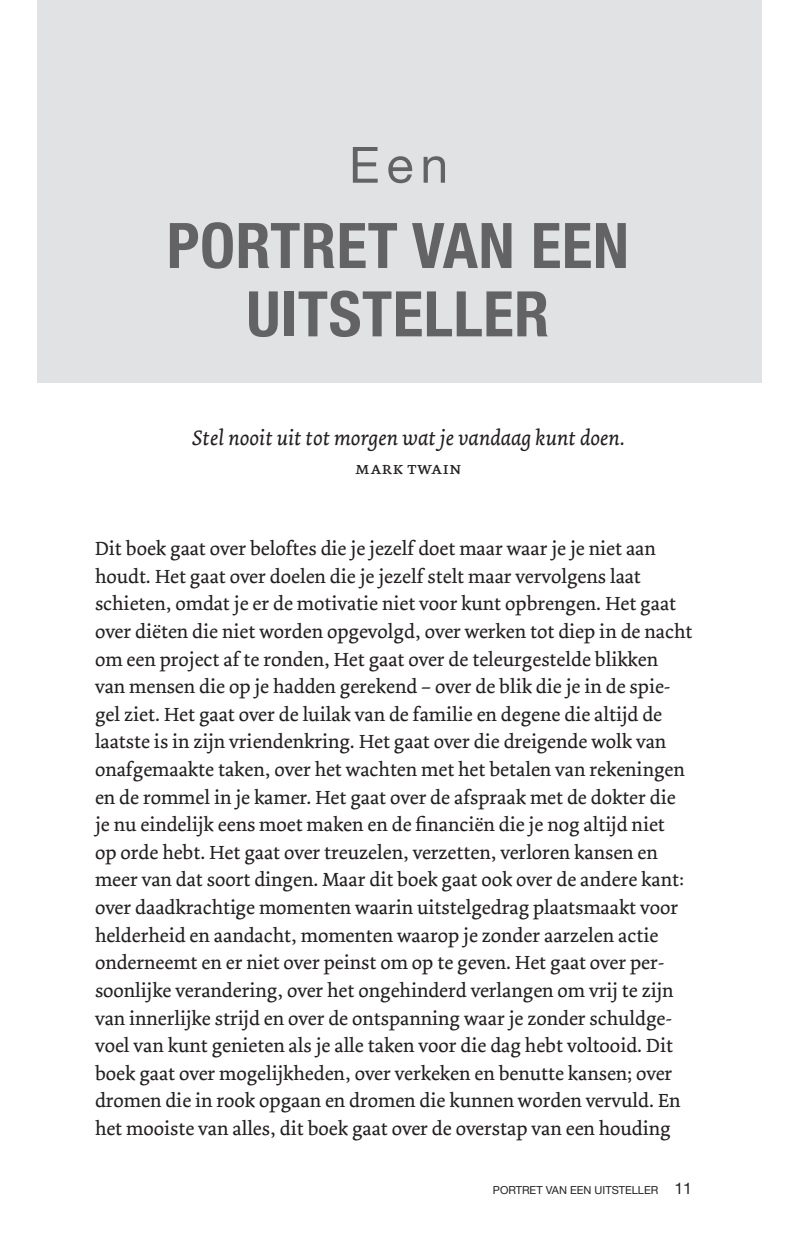
<style>
.page{position:relative;width:795px;height:1249px;background:#fff}
.page>*{position:absolute;margin:0;border:0;box-sizing:border-box;transform-origin:0 0}
.t1{font:700 condensed 63px/68.4px "Helvetica Neue";letter-spacing:.01em;color:#636366;text-align:center}
.t2{font:50px "Helvetica Neue";color:#636366}
.t3{font:italic 22px "Dolly";color:#231f20}
.t4{font:20px/27.6px "Dolly";color:#231f20}
.t5{font:18px "Dolly Small Caps";color:#231f20}
.t6{font:16px "Helvetica Neue";color:#231f20}
.t7{font:11px "Helvetica Neue";color:#231f20}
</style>
<div class="page">
<div style="left:37px;top:0;width:724px;height:383px;background:#e1e2e4"></div>
<h2 class="t2" style="left:349px;top:135px;width:101px">EEN</h2>
<h1 class="t1" style="left:167px;top:210px;width:463px">PORTRET VAN EEN<br>UITSTELLER</h1>
<p class="t3" style="left:192px;top:424px;width:434px">Stel nooit uit tot morgen wat je vandaag kunt doen.</p>
<p class="t5" style="left:355px;top:458px;width:108px">mark twain</p>
<p class="t4" style="left:95px;top:535px;width:598px">Dit boek gaat over beloftes die je jezelf doet maar waar je je niet aan houdt. Het gaat over doelen die je jezelf stelt maar vervolgens laat schieten, omdat je er de motivatie niet voor kunt opbrengen. Het gaat over diëten die niet worden opgevolgd, over werken tot diep in de nacht om een project af te ronden, Het gaat over de teleurgestelde blikken van mensen die op je hadden gerekend – over de blik die je in de spie&shy;gel ziet. Het gaat over de luilak van de familie en degene die altijd de laatste is in zijn vriendenkring. Het gaat over die dreigende wolk van onafgemaakte taken, over het wachten met het betalen van rekeningen en de rommel in je kamer. Het gaat over de afspraak met de dokter die je nu eindelijk eens moet maken en de financiën die je nog altijd niet<br>op orde hebt. Het gaat over treuzelen, verzetten, verloren kansen en meer van dat soort dingen. Maar dit boek gaat ook over de andere kant: over daadkrachtige momenten waarin uitstelgedrag plaatsmaakt voor helderheid en aandacht, momenten waarop je zonder aarzelen actie onderneemt en er niet over peinst om op te geven. Het gaat over per&shy;soonlijke verandering, over het ongehinderd verlangen om vrij te zijn van innerlijke strijd en over de ontspanning waar je zonder schuldge&shy;voel van kunt genieten als je alle taken voor die dag hebt voltooid. Dit boek gaat over mogelijkheden, over verkeken en benutte kansen; over dromen die in rook opgaan en dromen die kunnen worden vervuld. En het mooiste van alles, dit boek gaat over de overstap van een houding</p>
<p class="t7" style="left:493px;top:1183px;width:24px">PORTRET</p>
<p class="t7" style="left:545px;top:1183px;width:57px">VAN EE N UITSTELLER</p>
<p class="t6" style="left:674px;top:1178px;width:19px">11</p>
</div>
